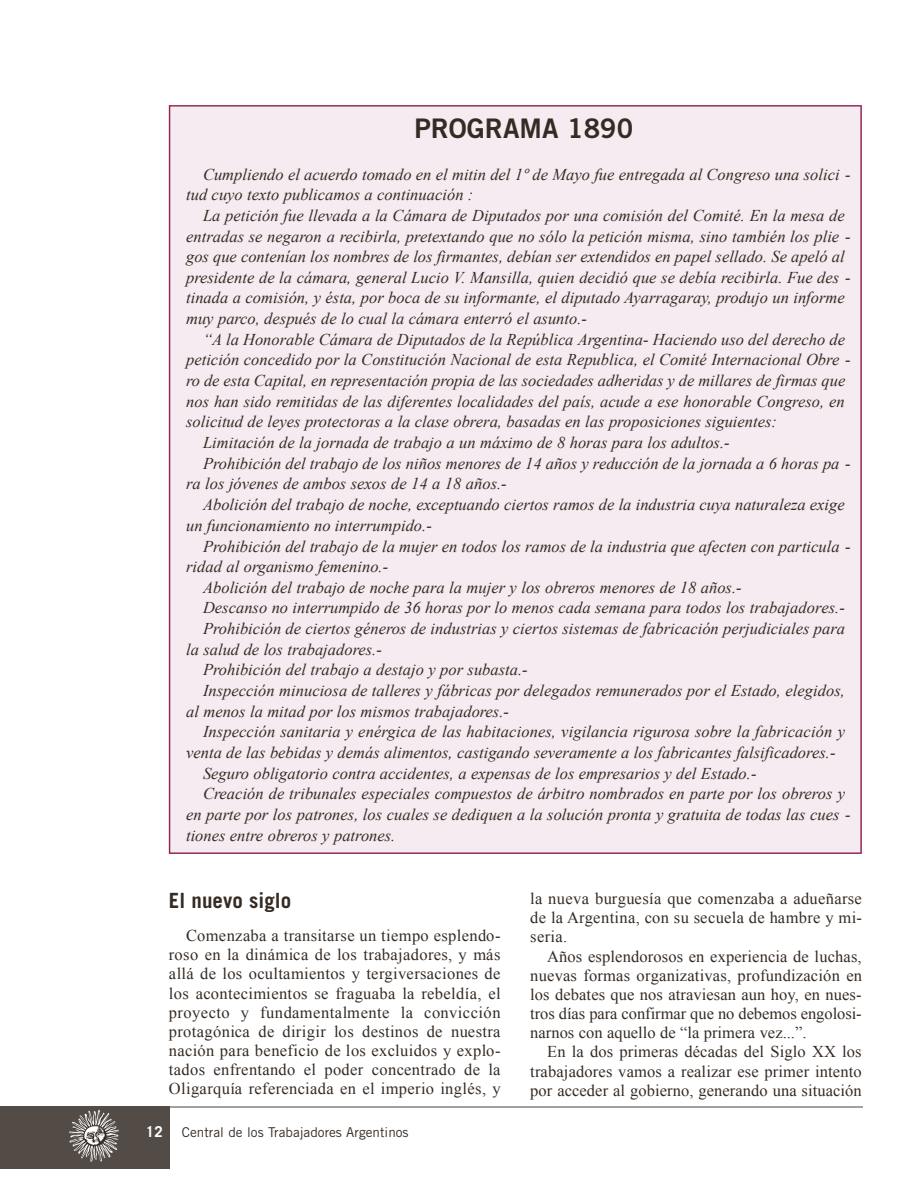
<style>
.page{position:relative;width:918px;height:1188px;background:#fff}
.page>*{position:absolute;margin:0;border:0;box-sizing:border-box;transform-origin:0 0}
.t1{font:27px "Trade Gothic Bold Two";color:#352b24}
.t2{font:700 21px "Trade Gothic";color:#352b24}
.t3{font:italic 16.5px/20.7px "Times New Roman";color:#352b24}
.t4{font:16.5px/19.2px "Times New Roman";letter-spacing:.005em;color:#352b24;text-align:justify}
.t5{font:700 15px "Trade Gothic";color:#fff}
.t6{font:13.5px "Trade Gothic";color:#352b24}
</style>
<div class="page">
<hr style="left:169px;top:1106px;width:694px;height:1px;background:#a4a09e">
<img style="left:0;top:1106px;width:169px;height:62px">
<div style="left:169px;top:105px;width:693px;height:749px;background:#f4ecf0"></div>
<h1 class="t1" style="left:414px;top:119px;width:220px">PROGRAMA 1890</h1>
<p class="t3" style="left:186px;top:164px;width:666px;text-indent:17px">Cumpliendo el acuerdo tomado en el mitin del 1º de Mayo fue entregada al Congreso una solici - tud cuyo texto publicamos a continuación :</p>
<p class="t3" style="left:186px;top:205px;width:666px;text-indent:17px">La petición fue llevada a la Cámara de Diputados por una comisión del Comité. En la mesa de entradas se negaron a recibirla, pretextando que no sólo la petición misma, sino también los plie - gos que contenían los nombres de los firmantes, debían ser extendidos en papel sellado. Se apeló al presidente de la cámara, general Lucio V. Mansilla, quien decidió que se debía recibirla. Fue des - tinada a comisión, y ésta, por boca de su informante, el diputado Ayarragaray, produjo un informe muy parco, después de lo cual la cámara enterró el asunto.-</p>
<p class="t3" style="left:203px;top:329px;width:644px">“A la Honorable Cámara de Diputados de la República Argentina- Haciendo uso del derecho de</p>
<p class="t3" style="left:186px;top:349px;width:666px">petición concedido por la Constitución Nacional de esta Republica, el Comité Internacional Obre -</p>
<p class="t3" style="left:186px;top:370px;width:661px">ro de esta Capital, en representación propia de las sociedades adheridas y de millares de firmas que</p>
<p class="t3" style="left:186px;top:391px;width:660px">nos han sido remitidas de las diferentes localidades del país, acude a ese honorable Congreso, en</p>
<p class="t3" style="left:186px;top:411px;width:592px">solicitud de leyes protectoras a la clase obrera, basadas en las proposiciones siguientes:</p>
<p class="t3" style="left:203px;top:432px;width:528px">Limitación de la jornada de trabajo a un máximo de 8 horas para los adultos.-</p>
<p class="t3" style="left:203px;top:453px;width:649px">Prohibición del trabajo de los niños menores de 14 años y reducción de la jornada a 6 horas pa -</p>
<p class="t3" style="left:186px;top:473px;width:322px">ra los jóvenes de ambos sexos de 14 a 18 años.-</p>
<p class="t3" style="left:203px;top:494px;width:643px">Abolición del trabajo de noche, exceptuando ciertos ramos de la industria cuya naturaleza exige</p>
<p class="t3" style="left:186px;top:515px;width:247px">un funcionamiento no interrumpido.-</p>
<p class="t3" style="left:203px;top:536px;width:649px">Prohibición del trabajo de la mujer en todos los ramos de la industria que afecten con particula -</p>
<p class="t3" style="left:186px;top:556px;width:204px">ridad al organismo femenino.-</p>
<p class="t3" style="left:203px;top:577px;width:540px">Abolición del trabajo de noche para la mujer y los obreros menores de 18 años.-</p>
<p class="t3" style="left:203px;top:598px;width:643px">Descanso no interrumpido de 36 horas por lo menos cada semana para todos los trabajadores.-</p>
<p class="t3" style="left:203px;top:618px;width:643px">Prohibición de ciertos géneros de industrias y ciertos sistemas de fabricación perjudiciales para</p>
<p class="t3" style="left:186px;top:639px;width:197px">la salud de los trabajadores.-</p>
<p class="t3" style="left:203px;top:659px;width:326px">Prohibición del trabajo a destajo y por subasta.-</p>
<p class="t3" style="left:203px;top:680px;width:643px">Inspección minuciosa de talleres y fábricas por delegados remunerados por el Estado, elegidos,</p>
<p class="t3" style="left:186px;top:701px;width:324px">al menos la mitad por los mismos trabajadores.-</p>
<p class="t3" style="left:203px;top:721px;width:643px">Inspección sanitaria y enérgica de las habitaciones, vigilancia rigurosa sobre la fabricación y</p>
<p class="t3" style="left:186px;top:742px;width:651px">venta de las bebidas y demás alimentos, castigando severamente a los fabricantes falsificadores.-</p>
<p class="t3" style="left:203px;top:763px;width:555px">Seguro obligatorio contra accidentes, a expensas de los empresarios y del Estado.-</p>
<p class="t3" style="left:203px;top:783px;width:644px">Creación de tribunales especiales compuestos de árbitro nombrados en parte por los obreros y</p>
<p class="t3" style="left:186px;top:804px;width:666px">en parte por los patrones, los cuales se dediquen a la solución pronta y gratuita de todas las cues -</p>
<p class="t3" style="left:186px;top:825px;width:211px">tiones entre obreros y patrones.</p>
<p class="t2" style="left:169px;top:892px;width:124px">El nuevo siglo</p>
<p class="t4" style="left:169px;top:926px;width:333px;text-indent:17px">Comenzaba a transitarse un tiempo esplendo&shy;roso en la dinámica de los trabajadores, y más allá de los ocultamientos y tergiversaciones de los acontecimientos se fraguaba la rebeldía, el proyecto y fundamentalmente la convicción protagónica de dirigir los destinos de nuestra nación para beneficio de los excluidos y explo&shy;tados enfrentando el poder concentrado de la Oligarquía referenciada en el imperio inglés, y</p>
<p class="t5" style="left:146px;top:1126px;width:19px">1 2</p>
<p class="t6" style="left:182px;top:1127px;width:228px">Central de los Trabajadores Argentinos</p>
<p class="t4" style="left:530px;top:889px;width:333px">la nueva burguesía que comenzaba a adueñarse de la A rgentina, con su secuela de hambre y mi&shy;s e r ia .</p>
<p class="t4" style="left:530px;top:946px;width:333px;text-indent:17px">Años esplendorosos en experiencia de luchas, nuevas formas organizativas, profundización en los debates que nos atraviesan aun hoy, en nues&shy;tros días para confirmar que no debemos engolosi&shy;narnos con aquello de “la primera vez...”.</p>
<p class="t4" style="left:530px;top:1042px;width:333px;text-indent:17px">En la dos primeras décadas del Siglo XX los trabajadores vamos a realizar ese primer intento por acceder al gobierno, generando una situación</p>
</div>
